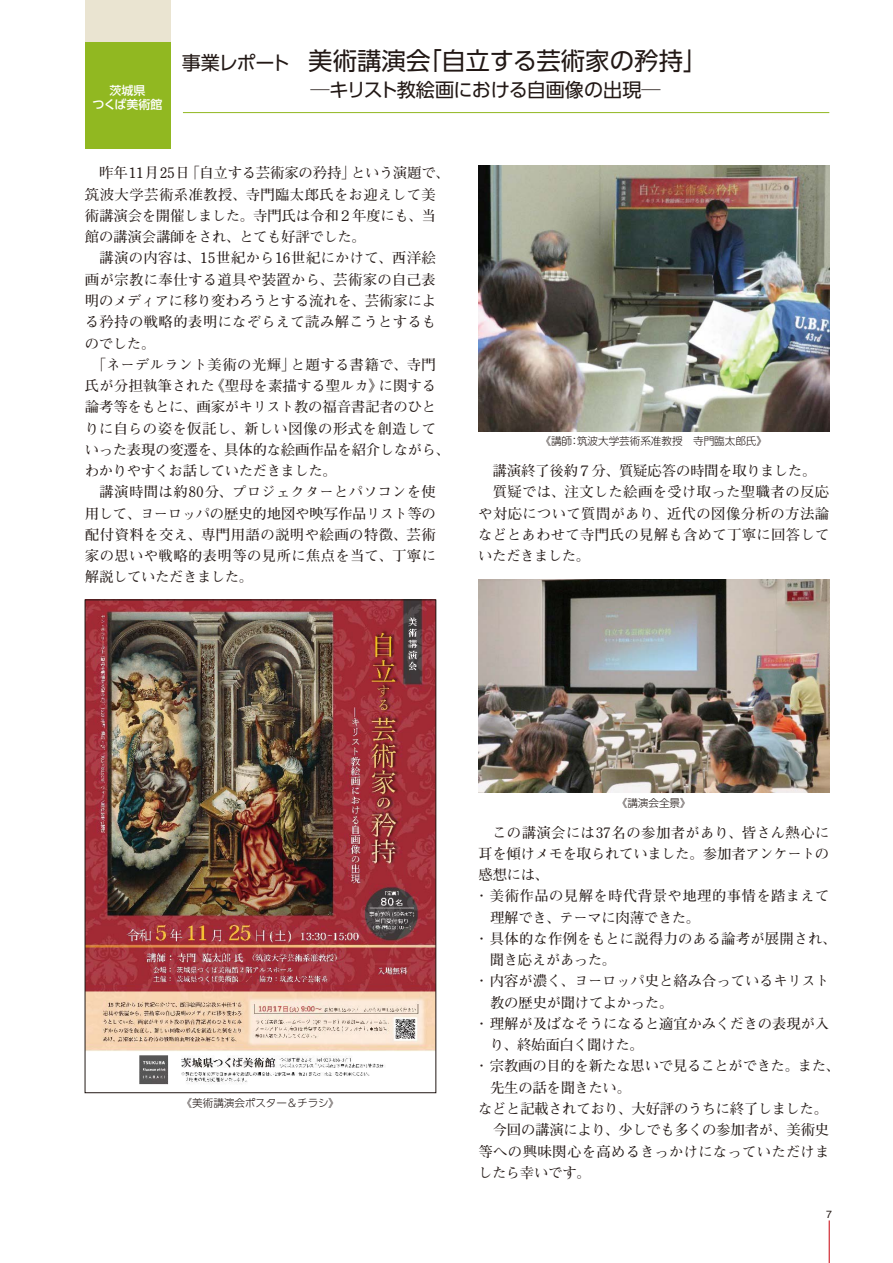
<style>
.page{position:relative;width:893px;height:1263px;background:#fff}
.page>*{position:absolute;margin:0;border:0;box-sizing:border-box;transform-origin:0 0}
.t1{font:24.45px "UD Shin Go Pro";color:#221815}
.t2{font:19.2px "UD Shin Go Pro";letter-spacing:-.025em;color:#221815}
.t3{font:700 14.4px/21.3px "Futo Min A101 Pr 6 N";letter-spacing:-.005em;color:#221815}
.t4{font:700 14.4px/21.3px "Futo Min A101 Pr 6 N";letter-spacing:.02em;color:#221815}
.t5{font:700 14.4px "Futo Min A101 Pr 6 N";letter-spacing:-.025em;color:#221815}
.t6{font:700 14.4px "Futo Min A101 Pr 6 N";letter-spacing:.025em;color:#221815}
.t7{font:700 14.4px "Futo Min A101 Pr 6 N";letter-spacing:.03em;color:#221815}
.t8{font:500 12px/14.4px "UD Shin Go Pro";color:#fff;text-align:center}
.t9{font:300 10.65px "UD Shin Go Pro";letter-spacing:-.005em;color:#221815}
.t10{font:10.5px "Helvetica";color:#221815}
.s1{font-size:19.2px}
.s2{font-family:"Koz Go Pr 6 N"}
</style>
<div class="page">
<hr style="left:829px;top:1220px;width:1px;height:43px;background:#c7000b">
<hr style="left:183px;top:112px;width:646px;height:1px;background:#91b821">
<img style="left:87px;top:602px;width:347px;height:483px">
<img style="left:478px;top:166px;width:351px;height:265px">
<img style="left:478px;top:580px;width:351px;height:213px">
<div style="left:85px;top:0;width:85px;height:43px;background:#eae4d1"></div>
<div style="left:85px;top:43px;width:85px;height:106px;background:#91b821"></div>
<p class="t8" style="left:93px;top:83px;width:71px">茨城県<br>つくば美術館</p>
<h1 class="t1" style="left:182px;top:41px;width:527px"><span class="s1">事業レポート　</span>美術講演会「自立する芸術家の矜持」</h1>
<h2 class="t2" style="left:310px;top:74px;width:352px"><span class="s2">―</span>キリスト教絵画における自画像の出現<span class="s2">―</span></h2>
<p class="t3" style="left:85px;top:162px;width:367px">　昨年11月25日「自立する芸術家の矜持」という演題で、筑波大学芸術系准教授、寺門臨太郎氏をお迎えして美術講演会を開催しました。寺門氏は令和２年度にも、当館の講演会講師をされ、とても好評でした。<br>　講演の内容は、15世紀から16世紀にかけて、西洋絵画が宗教に奉仕する道具や装置から、芸術家の自己表明のメディアに移り変わろうとする流れを、芸術家による矜持の戦略的表明になぞらえて読み解こうとするものでした。<br>　「ネーデルラント美術の光輝」と題する書籍で、寺門氏が分担執筆された《聖母を素描する聖ルカ》に関する論考等をもとに、画家がキリスト教の福音書記者のひとりに自らの姿を仮託し、新しい図像の形式を創造していった表現の変遷を、具体的な絵画作品を紹介しながら、わかりやすくお話していただきました。<br>　講演時間は約80分、プロジェクターとパソコンを使用して、ヨーロッパの歴史的地図や映写作品リスト等の配付資料を交え、専門用語の説明や絵画の特徴、芸術家の思いや戦略的表明等の見所に焦点を当て、丁寧に解説していただきました。</p>
<p class="t9" style="left:540px;top:432px;width:228px">《講師：筑波大学芸術系准教授　寺門臨太郎氏》</p>
<p class="t4" style="left:478px;top:459px;width:353px">　講演終了後約７分、質疑応答の時間を取りました。　質疑では、注文した絵画を受け取った聖職者の反応や対応について質問があり、近代の図像分析の方法論などとあわせて寺門氏の見解も含めて丁寧に回答していただきました。</p>
<p class="t9" style="left:182px;top:1094px;width:159px">《美術講演会ポスター＆チラシ》</p>
<p class="t9" style="left:617px;top:794px;width:76px">《講演会全景》</p>
<p class="t6" style="left:478px;top:821px;width:352px">　この講演会には37名の参加者があり、皆さん熱心に</p>
<p class="t3" style="left:478px;top:842px;width:352px">耳を傾けメモを取られていました。参加者アンケートの</p>
<p class="t3" style="left:478px;top:863px;width:72px">感想には、</p>
<p class="t7" style="left:475px;top:885px;width:356px">・美術作品の見解を時代背景や地理的事情を踏まえて</p>
<p class="t5" style="left:490px;top:906px;width:212px">理解でき、テーマに肉薄できた。</p>
<p class="t3" style="left:475px;top:927px;width:364px">・具体的な作例をもとに説得力のある論考が展開され、</p>
<p class="t5" style="left:490px;top:948px;width:128px">聞き応えがあった。</p>
<p class="t3" style="left:475px;top:970px;width:357px">・内容が濃く、ヨーロッパ史と絡み合っているキリスト</p>
<p class="t3" style="left:490px;top:991px;width:185px">教の歴史が聞けてよかった。</p>
<p class="t3" style="left:475px;top:1012px;width:356px">・理解が及ばなそうになると適宜かみくだきの表現が入</p>
<p class="t3" style="left:490px;top:1033px;width:155px">り、終始面白く聞けた。</p>
<p class="t5" style="left:475px;top:1055px;width:367px">・宗教画の目的を新たな思いで見ることができた。また、</p>
<p class="t3" style="left:490px;top:1076px;width:142px">先生の話を聞きたい。</p>
<p class="t5" style="left:478px;top:1097px;width:351px">などと記載されており、大好評のうちに終了しました。</p>
<p class="t3" style="left:478px;top:1118px;width:352px">　今回の講演により、少しでも多くの参加者が、美術史</p>
<p class="t4" style="left:478px;top:1140px;width:353px">等への興味関心を高めるきっかけになっていただけま</p>
<p class="t3" style="left:478px;top:1161px;width:114px">したら幸いです。</p>
<p class="t10" style="left:826px;top:1206px;width:7px">7</p>
</div>
